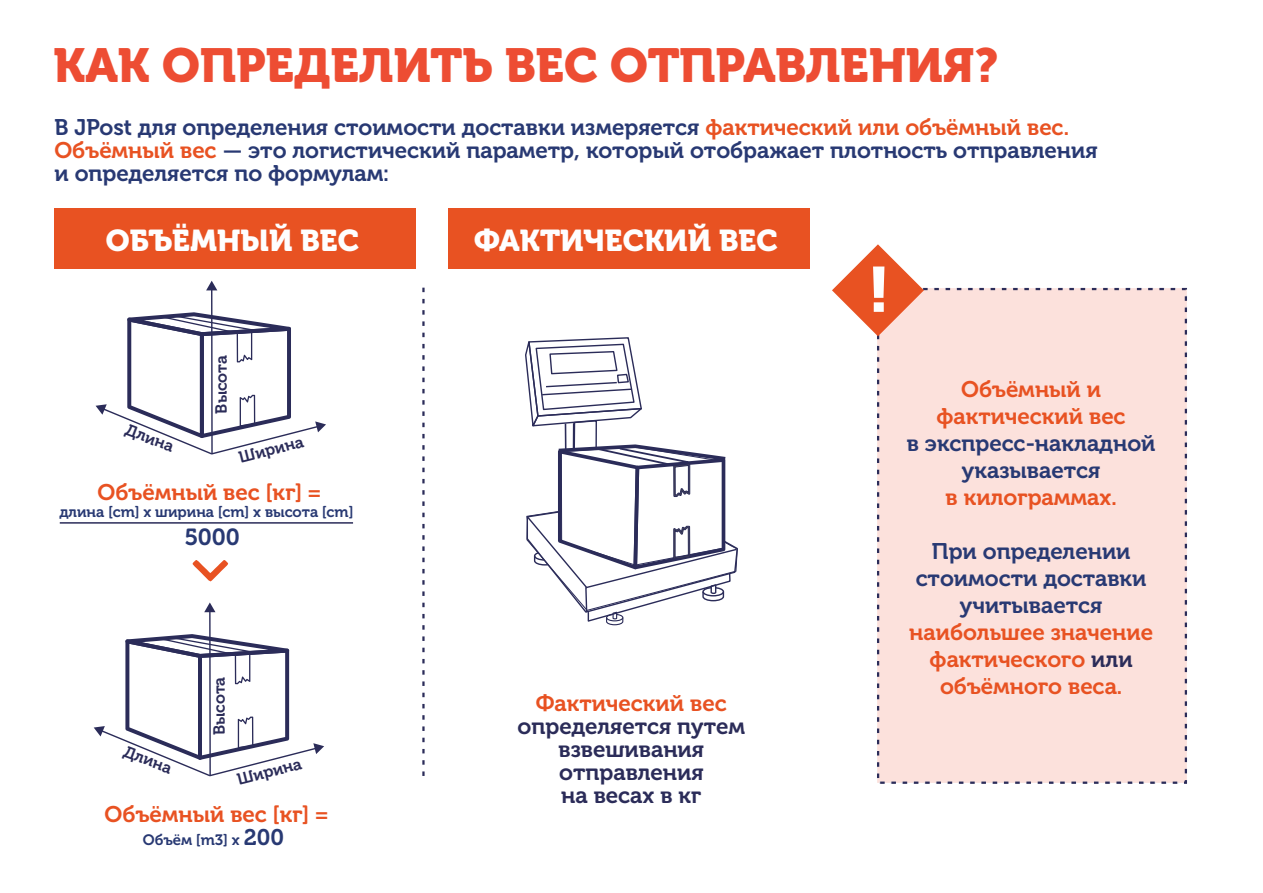
<style>
.page{position:relative;width:1263px;height:893px;background:#fff}
.page>*{position:absolute;margin:0;border:0;box-sizing:border-box;transform-origin:0 0}
.t1{font:63.45px "Museo Cyrl 900";color:#fefefe}
.t2{font:47.4px "Museo Cyrl 900";color:#ed4d33}
.t3{font:30px "Museo Cyrl 900";color:#fefefe}
.t4{font:23.25px "Museo Cyrl 700";color:#283973}
.t5{font:22.5px/27px "Museo Cyrl 700";color:#283973;text-align:center}
.t6{font:22.5px/27px "Museo Cyrl 700";color:#e85222;text-align:center}
.t7{font:22.5px/23px "Museo Cyrl 700";color:#2b2c59;text-align:center}
.t8{font:16.05px "Museo Cyrl 700";color:#2b2c59}
.t9{font:15px "Museo Cyrl 700";color:#283973}
.s1{color:#e85222}
.s2{font-size:22.5px}
.s3{color:#2b2c59}
</style>
<div class="page">
<div style="left:54px;top:208px;width:362px;height:61px;background:#e85222"></div>
<div style="left:449px;top:208px;width:361px;height:61px;background:#e85222"></div>
<hr style="left:211px;top:289px;width:2px;height:165px;background:#2b2c59">
<hr style="left:209px;top:611px;width:2px;height:165px;background:#2b2c59">
<svg style="left:206px;top:281px;width:11px;height:9px"></svg>
<svg style="left:204px;top:602px;width:11px;height:10px"></svg>
<svg style="left:96px;top:312px;width:230px;height:143px"></svg>
<svg style="left:94px;top:634px;width:230px;height:143px"></svg>
<svg style="left:525px;top:337px;width:213px;height:289px"></svg>
<hr style="left:60px;top:522px;width:293px;height:2px;background:#2b2c59">
<svg style="left:192px;top:560px;width:36px;height:22px"></svg>
<div style="left:877px;top:288px;width:310px;height:496px;border:2px dashed #2b2c59"></div>
<svg style="left:832px;top:244px;width:92px;height:92px"></svg>
<svg style="left:422px;top:288px;width:3px;height:488px"></svg>
<h2 class="t2" style="left:53px;top:47px;width:947px">КАК ОПРЕДЕЛИТЬ ВЕС ОТПРАВЛЕНИЯ?</h2>
<p class="t5" style="left:54px;top:118px;width:1045px;line-height:23px;text-align:left">В JPost для определения стоимости доставки измеряется <span class="s1">фактический или объёмный вес.<br>Объёмный вес</span> — это логистический параметр, который отображает плотность отправления и определяется по формулам:</p>
<h3 class="t3" style="left:106px;top:229px;width:255px">ОБЪЁМНЫЙ ВЕС</h3>
<h3 class="t3" style="left:474px;top:228px;width:305px">ФАКТИЧЕСКИЙ ВЕС</h3>
<p class="t8" style="left:129px;top:423px;width:52px;rotate:21deg">Длина</p>
<p class="t8" style="left:215px;top:414px;width:60px;rotate:-90deg">Высота</p>
<p class="t8" style="left:238px;top:451px;width:67px;rotate:-14deg">Ширина</p>
<p class="t6" style="left:98px;top:481px;width:225px">Объёмный вес [кг] =</p>
<p class="t9" style="left:59px;top:506px;width:295px">длина [cm] x ширина [cm] x высота [cm]</p>
<p class="t4" style="left:185px;top:527px;width:57px">5000</p>
<p class="t8" style="left:127px;top:744px;width:52px;rotate:21deg">Длина</p>
<p class="t8" style="left:213px;top:735px;width:60px;rotate:-90deg">Высота</p>
<p class="t8" style="left:236px;top:773px;width:67px;rotate:-14deg">Ширина</p>
<p class="t6" style="left:105px;top:803px;width:225px">Объёмный вес [кг] =</p>
<p class="t9" style="left:143px;top:833px;width:143px">Объём [m3] x <span class="s2">200</span></p>
<p class="t6" style="left:536px;top:692px;width:192px">Фактический вес</p>
<p class="t7" style="left:518px;top:717px;width:229px">определяется путем взвешивания отправления<br>на весах в кг</p>
<h1 class="t1" style="left:869px;top:264px;width:21px">!</h1>
<p class="t6" style="left:936px;top:377px;width:191px">Объёмный и фактический вес</p>
<p class="t5" style="left:907px;top:431px;width:250px">в экспресс-накладной указывается</p>
<p class="t6" style="left:946px;top:485px;width:172px">в килограммах.</p>
<p class="t5" style="left:916px;top:539px;width:232px">При определении стоимости доставки учитывается</p>
<p class="t6" style="left:909px;top:620px;width:245px">наибольшее значение фактического <span class="s3">или </span>объёмного веса.</p>
</div>
